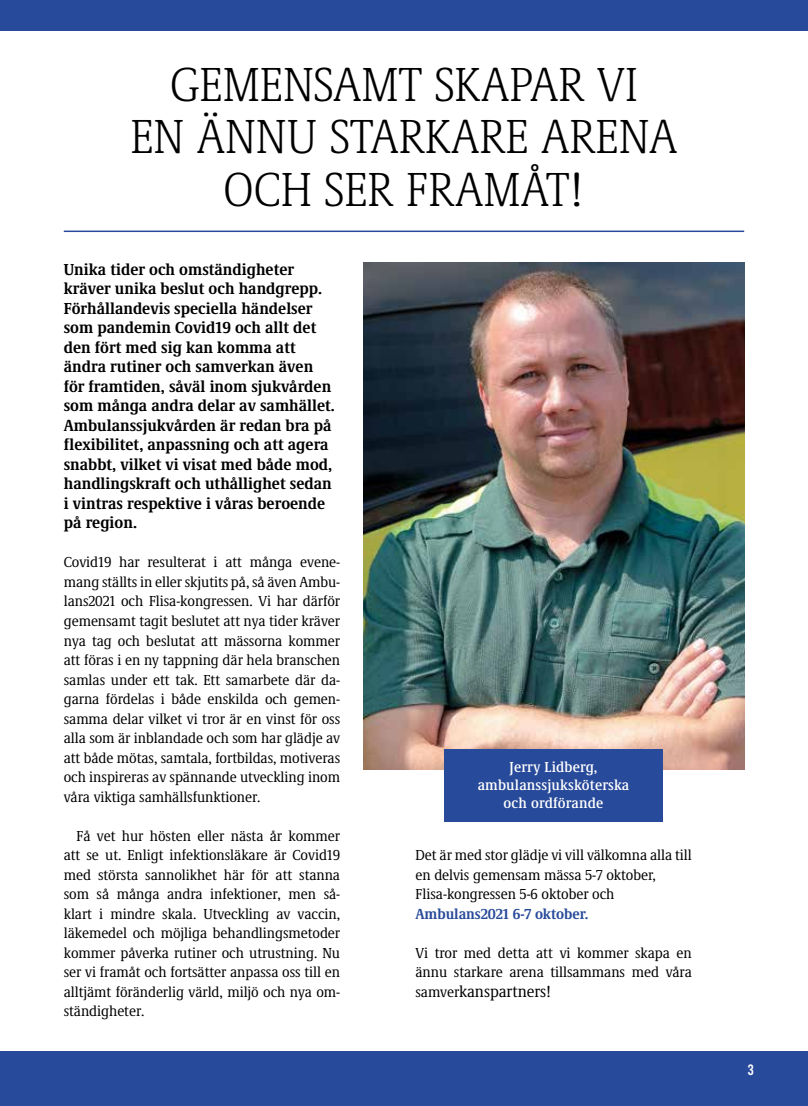
<style>
.page{position:relative;width:808px;height:1106px;background:#fff}
.page>*{position:absolute;margin:0;border:0;box-sizing:border-box;transform-origin:0 0}
.t1{font:300 condensed 49.5px/52.5px "Demos Next Pro";color:#000;text-align:center}
.t2{font:700 condensed 16.5px/19.5px "Demos Next Pro";color:#000}
.t3{font:condensed 16.5px "Demos Next Pro";letter-spacing:-.005em;color:#000}
.t4{font:condensed 15px/19.5px "Demos Next Pro";letter-spacing:-.005em;color:#000;text-align:justify}
.t5{font:500 condensed 15px/18px "Demos Next Pro";letter-spacing:.01em;color:#fff;text-align:center}
.t6{font:700 condensed 15px "Demos Next Pro";letter-spacing:-.005em;color:#284a9a}
.t7{font:15px "Bebas Kai";color:#fff}
.s1{font-size:15px}
</style>
<div class="page">
<div style="left:0;top:1052px;width:808px;height:54px;background:#284a9a"></div>
<img style="left:364px;top:262px;width:380px;height:507px">
<div style="left:0;top:0;width:808px;height:30px;background:#284a9a"></div>
<div style="left:445px;top:749px;width:218px;height:72px;background:#284a9a"></div>
<hr style="left:64px;top:230px;width:680px;height:2px;background:#284a9a">
<h1 class="t1" style="left:130px;top:56px;width:549px">GEMENSAMT SKAPAR VI<br>EN ÄNNU STARKARE ARENA<br>OCH SER FRAMÅT!</h1>
<p class="t2" style="left:64px;top:258px;width:273px">Unika tider och omständigheter kräver unika beslut och handgrepp.<br>Förhållandevis speciella händelser som pandemin Covid19 och allt det den fört med sig kan komma att ändra rutiner och samverkan även för framtiden, såväl inom sjukvården som många andra delar av samhället.<br>Ambulanssjukvården är redan bra på flexibilitet, anpassning och att agera snabbt, vilket vi visat med både mod, handlingskraft och uthållighet sedan i vintras respektive i våras beroende på region.</p>
<p class="t4" style="left:64px;top:552px;width:278px">Covid19 har resulterat i att många evene&shy;mang ställts in eller skjutits på, så även Ambu&shy;lans2021 och Flisa-kongressen. Vi har därför gemensamt tagit beslutet att nya tider kräver nya tag och beslutat att mässorna kommer att föras i en ny tappning där hela branschen samlas under ett tak. Ett samarbete där da&shy;garna fördelas i både enskilda och gemen&shy;samma delar vilket vi tror är en vinst för oss alla som är inblandade och som har glädje av att både mötas, samtala, fortbildas, motiveras och inspireras av spännande utveckling inom våra viktiga samhällsfunktioner.</p>
<p class="t4" style="left:64px;top:825px;width:278px;text-indent:13px">Få vet hur hösten eller nästa år kommer att se ut. Enligt infektionsläkare är Covid19 med största sannolikhet här för att stanna som så många andra infektioner, men så&shy;klart i mindre skala. Utveckling av vaccin, läkemedel och möjliga behandlingsmetoder kommer påverka rutiner och utrustning. Nu ser vi framåt och fortsätter anpassa oss till en alltjämt föränderlig värld, miljö och nya om&shy;ständigheter.</p>
<p class="t5" style="left:478px;top:757px;width:153px">Jerry Lidberg, ambulanssjuksköterska och ordförande</p>
<p class="t4" style="left:415px;top:845px;width:278px;text-align:left">Det är med stor glädje vi vill välkomna alla till en delvis gemensam mässa 5-7 oktober,<br>Flisa-kongressen 5-6 oktober och</p>
<p class="t6" style="left:415px;top:903px;width:175px">Ambulans2021 6-7 oktober.</p>
<p class="t4" style="left:415px;top:942px;width:278px">Vi tror med detta att vi kommer skapa en ännu starkare arena tillsammans med våra</p>
<p class="t3" style="left:415px;top:980px;width:137px"><span class="s1">samver</span>kanspartners!</p>
<p class="t7" style="left:748px;top:1061px;width:7px">3</p>
</div>
